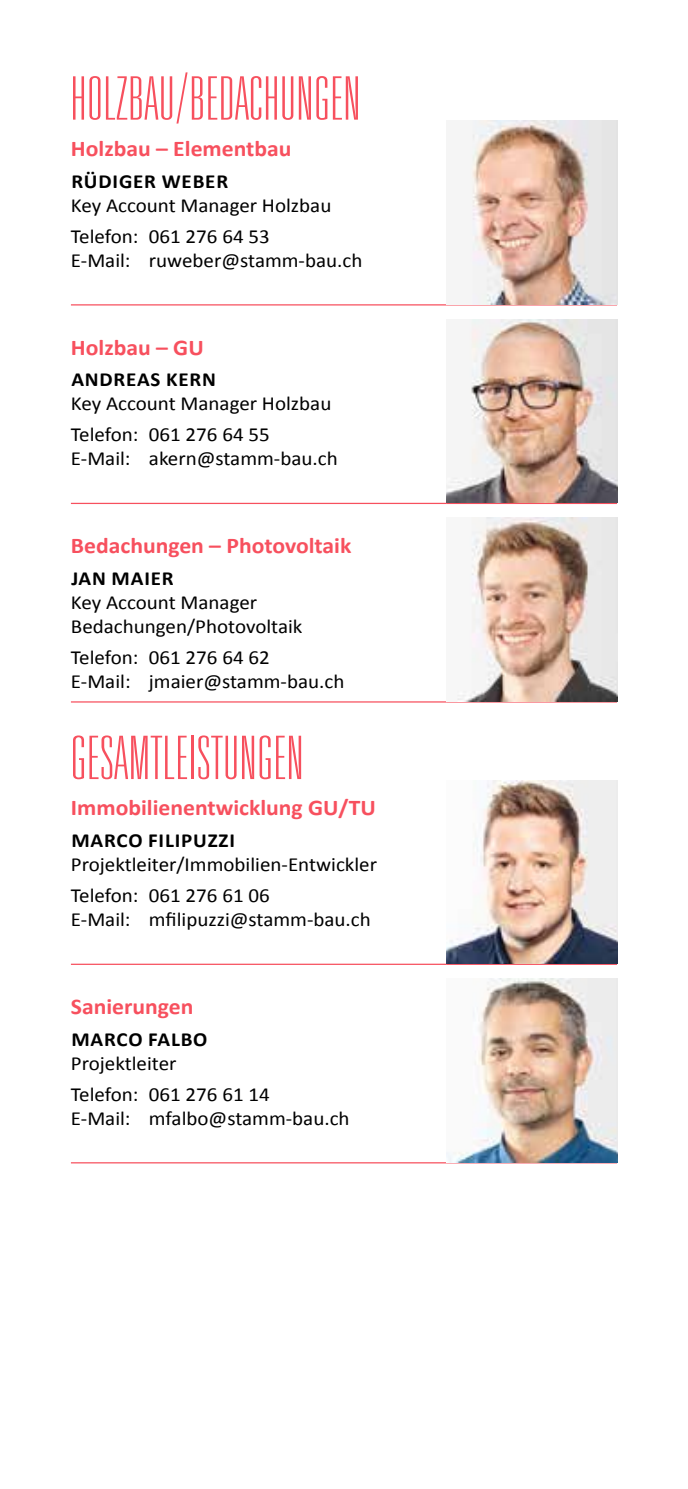
<style>
.page{position:relative;width:688px;height:1489px;background:#fff}
.page>*{position:absolute;margin:0;border:0;box-sizing:border-box;transform-origin:0 0}
.t1{font:100 ultra-condensed 60px "Univers";letter-spacing:.02em;color:#f7505e;scale:1.05 1}
.t2{font:700 22.5px "Calibri";color:#f7505e;scale:1.05 1}
.t3{font:20px/31px "Calibri";color:#000;scale:1.05 1}
.t4{font:700 20px "Calibri";letter-spacing:.04em;color:#000;scale:1.05 1}
</style>
<div class="page">
<hr style="left:71px;top:963px;width:375px;height:1px;background:#f7505e">
<hr style="left:446px;top:963px;width:171px;height:1px;background:#f7505e">
<img style="left:446px;top:780px;width:171px;height:183px">
<hr style="left:71px;top:1162px;width:375px;height:1px;background:#f7505e">
<hr style="left:446px;top:1162px;width:171px;height:1px;background:#f7505e">
<img style="left:446px;top:978px;width:171px;height:184px">
<hr style="left:71px;top:304px;width:375px;height:1px;background:#f7505e">
<hr style="left:446px;top:304px;width:171px;height:1px;background:#f7505e">
<img style="left:470px;top:121px;width:147px;height:183px">
<hr style="left:71px;top:503px;width:375px;height:1px;background:#f7505e">
<hr style="left:446px;top:503px;width:171px;height:1px;background:#f7505e">
<img style="left:446px;top:319px;width:171px;height:184px">
<hr style="left:71px;top:701px;width:375px;height:1px;background:#f7505e">
<hr style="left:446px;top:701px;width:171px;height:1px;background:#f7505e">
<img style="left:457px;top:517px;width:160px;height:184px">
<h1 class="t1" style="left:71px;top:68px;width:277px">HOLZBAU/BEDACHUNGEN</h1>
<p class="t2" style="left:71px;top:134px;width:211px">Holzbau – Elementbau</p>
<p class="t4" style="left:71px;top:168px;width:151px">RÜDIGER WEBER</p>
<p class="t3" style="left:71px;top:189px;width:249px">Key Account Manager Holzbau<br>Telefon: 061 276 64 53</p>
<p class="t3" style="left:71px;top:244px;width:279px">E-Mail: ruweber@stamm-bau.ch</p>
<p class="t2" style="left:71px;top:332px;width:128px">Holzbau – GU</p>
<p class="t4" style="left:71px;top:366px;width:139px">ANDREAS KERN</p>
<p class="t3" style="left:71px;top:388px;width:249px">Key Account Manager Holzbau<br>Telefon: 061 276 64 55</p>
<p class="t3" style="left:71px;top:443px;width:255px">E-Mail: akern@stamm-bau.ch</p>
<p class="t2" style="left:71px;top:531px;width:268px">Bedachungen – Photovoltaik</p>
<p class="t4" style="left:71px;top:565px;width:99px">JAN MAIER</p>
<p class="t3" style="left:71px;top:590px;width:222px;line-height:24px">Key Account Manager<br>Bedachungen/Photovoltaik</p>
<p class="t3" style="left:71px;top:645px;width:262px;line-height:24px">Telefon: 061 276 64 62<br>E-Mail: jmaier@stamm-bau.ch</p>
<h1 class="t1" style="left:71px;top:727px;width:223px">GESAMTLEISTUNGEN</h1>
<p class="t2" style="left:71px;top:793px;width:292px">Immobilienentwicklung GU/TU</p>
<p class="t4" style="left:71px;top:827px;width:157px">MARCO FILIPUZZI</p>
<p class="t3" style="left:71px;top:848px;width:293px">Projektleiter/Immobilien-Entwickler<br>Telefon: 061 276 61 06</p>
<p class="t3" style="left:71px;top:904px;width:287px">E-Mail: mfilipuzzi@stamm-bau.ch</p>
<p class="t2" style="left:71px;top:992px;width:118px">Sanierungen</p>
<p class="t4" style="left:71px;top:1026px;width:131px">MARCO FALBO</p>
<p class="t3" style="left:71px;top:1047px;width:191px">Projektleiter<br>Telefon: 061 276 61 14</p>
<p class="t3" style="left:71px;top:1102px;width:267px">E-Mail: mfalbo@stamm-bau.ch</p>
</div>
